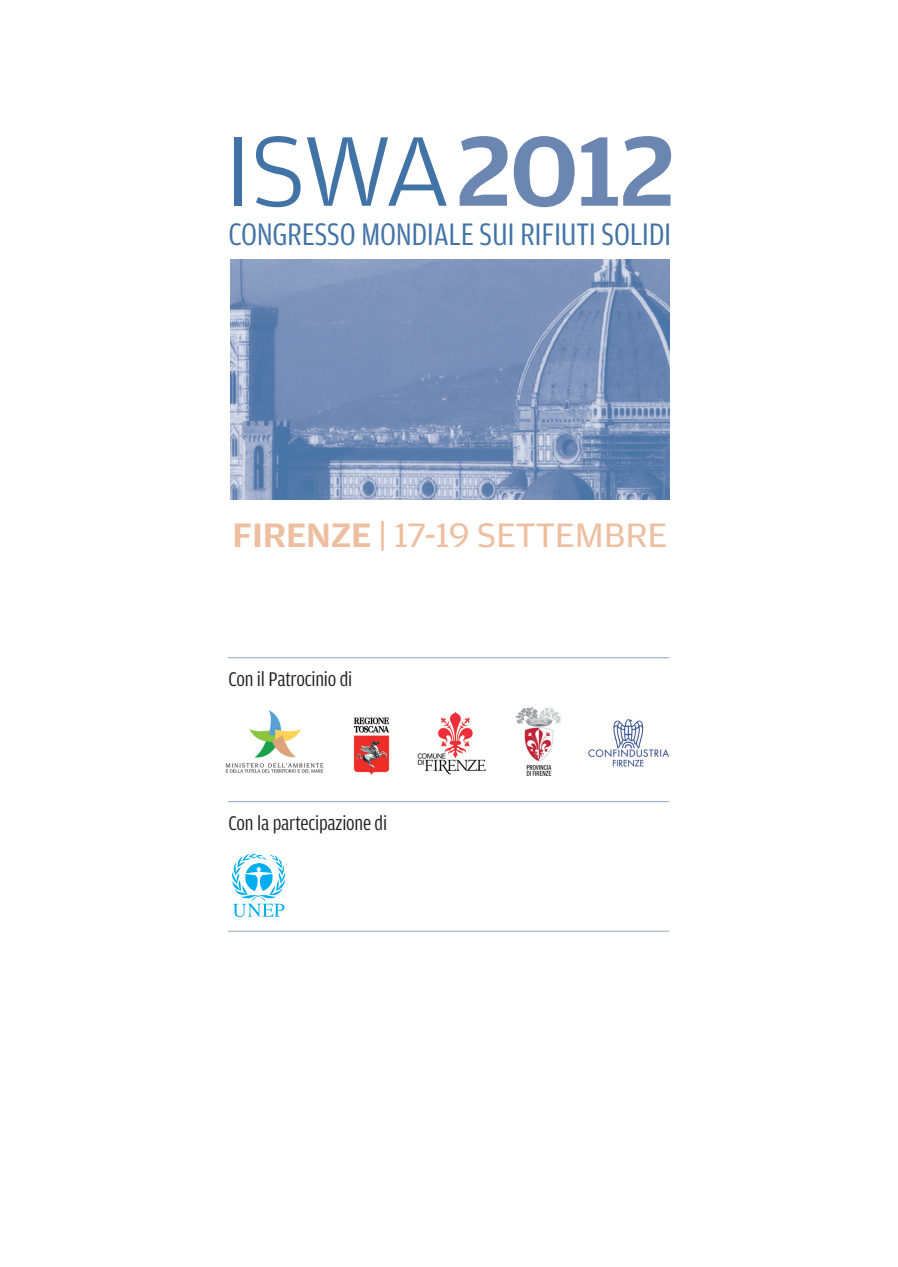
<style>
.page{position:relative;width:898px;height:1267px;background:#fff}
.page>*{position:absolute;margin:0;border:0;box-sizing:border-box;transform-origin:0 0}
.t1{font:300 105px "Amplitude Wide";color:#4273a6}
.t2{font:36px "Amplitude Wide";letter-spacing:-.02em;color:#edbe9f}
.t3{font:33px "Amplitude Cond";letter-spacing:-.01em;color:#4273a6}
.t4{font:21px "Amplitude Cond";letter-spacing:-.01em;color:#231f20}
.s1{font-weight:500;color:#6c86b2}
.s2{font-weight:500}
</style>
<div class="page">
<img style="left:230px;top:259px;width:439px;height:241px">
<hr style="left:228px;top:657px;width:441px;height:1px;background:#95a3c2">
<hr style="left:228px;top:801px;width:441px;height:1px;background:#95a3c2">
<hr style="left:228px;top:930px;width:441px;height:1px;background:#95a3c2">
<svg style="left:232px;top:853px;width:53px;height:64px"></svg>
<img style="left:225px;top:710px;width:99px;height:63px">
<img style="left:417px;top:711px;width:69px;height:63px">
<img style="left:515px;top:707px;width:47px;height:69px">
<img style="left:588px;top:719px;width:81px;height:48px">
<img style="left:353px;top:717px;width:37px;height:59px">
<h1 class="t1" style="left:223px;top:128px;width:454px">ISWA<span class="s1">2012</span></h1>
<h3 class="t3" style="left:228px;top:222px;width:444px">CONGRESSO MONDIALE SUI RIFIUTI SOLIDI</h3>
<h2 class="t2" style="left:232px;top:520px;width:437px"><span class="s2">FIRENZE</span> | 17-19 SETTEMBRE</h2>
<p class="t4" style="left:228px;top:670px;width:125px">Con il Patrocinio di</p>
<p class="t4" style="left:229px;top:815px;width:160px">Con la partecipazione di</p>
</div>
